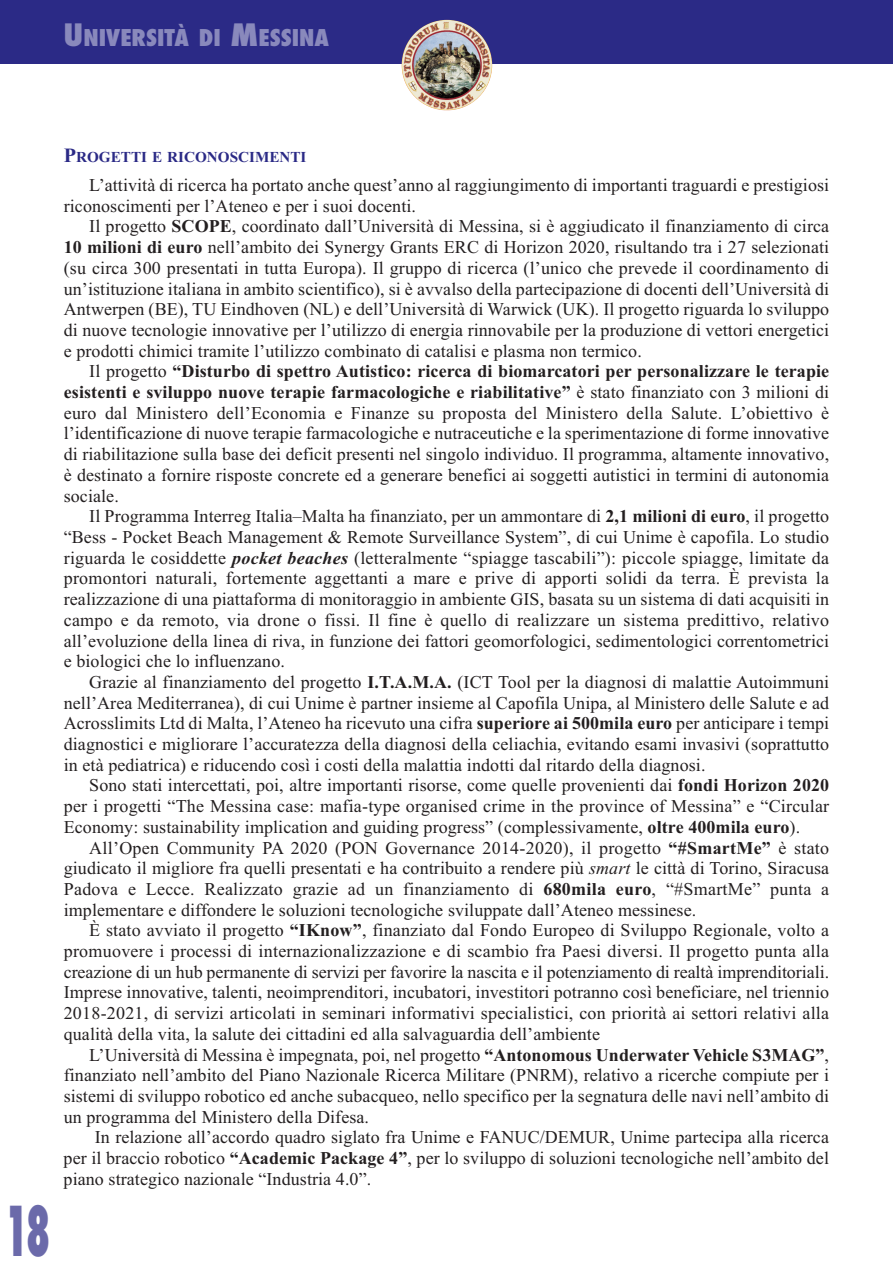
<style>
.page{position:relative;width:893px;height:1263px;background:#fff}
.page>*{position:absolute;margin:0;border:0;box-sizing:border-box;transform-origin:0 0}
.t1{font:800 condensed 66.75px "Futura";color:rgb(43 42 134/.7);scale:.6 1}
.t2{font:800 condensed 22.5px "Futura";color:rgb(255 255 255/.45);scale:1.07 1}
.t3{font:18px/20.7px "Times New Roman";letter-spacing:.005em;color:#231f20;text-align:justify}
.t4{font:700 15.15px "Times New Roman";color:#2b2a86}
.s1{font-size:30px}
.s2{font-size:20.25px}
.s3{font-weight:700}
.s4{font-weight:700;font-style:italic}
.s5{font-style:italic}
</style>
<div class="page">
<div style="left:0;top:0;width:893px;height:64px;background:#2b2a86"></div>
<img style="left:402px;top:20px;width:90px;height:90px;border-radius:50%">
<p class="t2" style="left:64px;top:25px;width:250px"><span class="s1">U</span>NIVERSITÀ DI <span class="s1">M</span>ESSINA</p>
<h1 class="t1" style="left:4px;top:1193px;width:78px">18</h1>
<p class="t4" style="left:64px;top:148px;width:244px"><span class="s2">P</span>ROGETTI E RICONOSCIMENTI</p>
<p class="t3" style="left:64px;top:174px;width:767px;text-indent:26px">L’attività di ricerca ha portato anche quest’anno al raggiungimento di importanti traguardi e prestigiosi riconoscimenti per l’Ateneo e per i suoi docenti.</p>
<p class="t3" style="left:64px;top:216px;width:767px;text-indent:25px">Il progetto <span class="s3">SCOPE</span>, coordinato dall’Università di Messina, si è aggiudicato il finanziamento di circa <span class="s3">10 milioni di euro</span> nell’ambito dei Synergy Grants ERC di Horizon 2020, risultando tra i 27 selezionati (su circa 300 presentati in tutta Europa). Il gruppo di ricerca (l’unico che prevede il coordinamento di un’istituzione italiana in ambito scientifico), si è avvalso della partecipazione di docenti dell’Università di Antwerpen (BE), TU Eindhoven (NL) e dell’Università di Warwick (UK). Il progetto riguarda lo sviluppo di nuove tecnologie innovative per l’utilizzo di energia rinnovabile per la produzione di vettori energetici e prodotti chimici tramite l’utilizzo combinato di catalisi e plasma non termico.</p>
<p class="t3" style="left:64px;top:361px;width:767px;text-indent:26px">Il progetto <span class="s3">“Disturbo di spettro Autistico: ricerca di biomarcatori per personalizzare le terapie esistenti e sviluppo nuove terapie farmacologiche e riabilitative”</span> è stato finanziato con 3 milioni di euro dal Ministero dell’Economia e Finanze su proposta del Ministero della Salute. L’obiettivo è l’identificazione di nuove terapie farmacologiche e nutraceutiche e la sperimentazione di forme innovative di riabilitazione sulla base dei deficit presenti nel singolo individuo. Il programma, altamente innovativo, è destinato a fornire risposte concrete ed a generare benefici ai soggetti autistici in termini di autonomia sociale.</p>
<p class="t3" style="left:64px;top:506px;width:767px;text-indent:26px">Il Programma Interreg Italia–Malta ha finanziato, per un ammontare di <span class="s3">2,1 milioni di euro</span>, il progetto “Bess - Pocket Beach Management &amp; Remote Surveillance System”, di cui Unime è capofila. Lo studio riguarda le cosiddette <span class="s4">pocket beaches</span> (letteralmente “spiagge tascabili”): piccole spiagge, limitate da promontori naturali, fortemente aggettanti a mare e prive di apporti solidi da terra. È prevista la realizzazione di una piattaforma di monitoraggio in ambiente GIS, basata su un sistema di dati acquisiti in campo e da remoto, via drone o fissi. Il fine è quello di realizzare un sistema predittivo, relativo all’evoluzione della linea di riva, in funzione dei fattori geomorfologici, sedimentologici correntometrici e biologici che lo influenzano.</p>
<p class="t3" style="left:64px;top:671px;width:767px;text-indent:26px">Grazie al finanziamento del progetto <span class="s3">I.T.A.M.A.</span> (ICT Tool per la diagnosi di malattie Autoimmuni nell’Area Mediterranea), di cui Unime è partner insieme al Capofila Unipa, al Ministero delle Salute e ad Acrosslimits Ltd di Malta, l’Ateneo ha ricevuto una cifra <span class="s3">superiore ai 500mila euro</span> per anticipare i tempi diagnostici e migliorare l’accuratezza della diagnosi della celiachia, evitando esami invasivi (soprattutto in età pediatrica) e riducendo così i costi della malattia indotti dal ritardo della diagnosi.</p>
<p class="t3" style="left:64px;top:775px;width:767px;text-indent:25px">Sono stati intercettati, poi, altre importanti risorse, come quelle provenienti dai <span class="s3">fondi Horizon 2020 </span>per i progetti “The Messina case: mafia-type organised crime in the province of Messina” e “Circular Economy: sustainability implication and guiding progress” (complessivamente, <span class="s3">oltre 400mila euro</span>).</p>
<p class="t3" style="left:64px;top:837px;width:767px;text-indent:26px">All’Open Community PA 2020 (PON Governance 2014-2020), il progetto <span class="s3">“#SmartMe”</span> è stato giudicato il migliore fra quelli presentati e ha contribuito a rendere più <span class="s5">smart</span> le città di Torino, Siracusa Padova e Lecce. Realizzato grazie ad un finanziamento di <span class="s3">680mila euro</span>, “#SmartMe” punta a implementare e diffondere le soluzioni tecnologiche sviluppate dall’Ateneo messinese.</p>
<p class="t3" style="left:64px;top:920px;width:767px;text-indent:26px">È stato avviato il progetto <span class="s3">“IKnow”</span>, finanziato dal Fondo Europeo di Sviluppo Regionale, volto a promuovere i processi di internazionalizzazione e di scambio fra Paesi diversi. Il progetto punta alla creazione di un hub permanente di servizi per favorire la nascita e il potenziamento di realtà imprenditoriali.<br>Imprese innovative, talenti, neoimprenditori, incubatori, investitori potranno così beneficiare, nel triennio 2018-2021, di servizi articolati in seminari informativi specialistici, con priorità ai settori relativi alla qualità della vita, la salute dei cittadini ed alla salvaguardia dell’ambiente</p>
<p class="t3" style="left:64px;top:1044px;width:767px;text-indent:26px">L’Università di Messina è impegnata, poi, nel progetto <span class="s3">“Antonomous Underwater Vehicle S3MAG”</span>, finanziato nell’ambito del Piano Nazionale Ricerca Militare (PNRM), relativo a ricerche compiute per i sistemi di sviluppo robotico ed anche subacqueo, nello specifico per la segnatura delle navi nell’ambito di un programma del Ministero della Difesa.</p>
<p class="t3" style="left:64px;top:1127px;width:767px;text-indent:31px">In relazione all’accordo quadro siglato fra Unime e FANUC/DEMUR, Unime partecipa alla ricerca per il braccio robotico <span class="s3">“Academic Package 4”</span>, per lo sviluppo di soluzioni tecnologiche nell’ambito del piano strategico nazionale “Industria 4.0”.</p>
</div>
